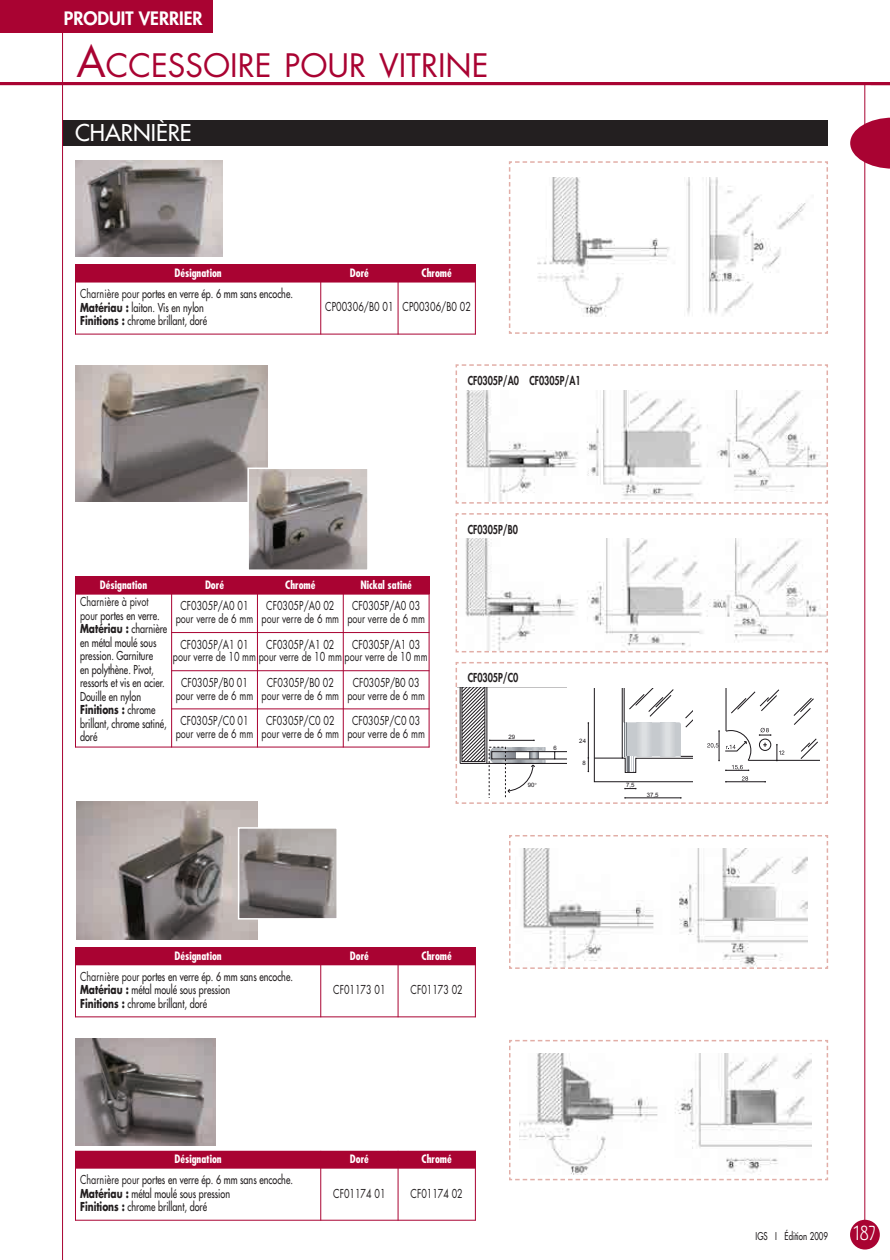
<style>
.page{position:relative;width:890px;height:1260px;background:#fff}
.page>*{position:absolute;margin:0;border:0;box-sizing:border-box;transform-origin:0 0}
.t1{font:31.5px "Futura";color:#a90332}
.t2{font:22.5px "Futura";color:#fff}
.t3{font:800 18px "Futura";color:#fff}
.t4{font:condensed 18px "Kolo LP";color:#fff;scale:.9 1}
.t5{font:12px/13.5px "Futura";color:#231f20;scale:.75 1}
.t6{font:12px/12.8px "Futura";color:#231f20;text-align:center;scale:.75 1}
.t7{font:800 12px "Futura";color:#231f20;scale:.75 1}
.t8{font:700 condensed 11.25px "Futura";color:#fff}
.t9{font:10.5px "Futura";color:#231f20;scale:.75 1}
.t10{font:6px "Arial";color:#1b171b}
.s1{font-size:42px}
.s2{font-style:inherit}
.s3{font-weight:700}
</style>
<div class="page">
<div style="left:62px;top:120px;width:766px;height:26px;background:#231f20"></div>
<img style="left:75px;top:160px;width:147px;height:97px">
<div style="left:75px;top:265px;width:246px;height:17px;background:#a90332"></div>
<div style="left:321px;top:265px;width:77px;height:17px;background:#a90332"></div>
<div style="left:398px;top:265px;width:78px;height:17px;background:#a90332"></div>
<hr style="left:75px;top:265px;width:1px;height:69px;background:#a90332">
<hr style="left:320px;top:265px;width:1px;height:69px;background:#a90332">
<hr style="left:398px;top:265px;width:1px;height:69px;background:#a90332">
<hr style="left:475px;top:265px;width:1px;height:69px;background:#a90332">
<hr style="left:75px;top:282px;width:401px;height:1px;background:#a90332">
<hr style="left:75px;top:334px;width:401px;height:1px;background:#a90332">
<svg style="left:508px;top:161px;width:320px;height:173px"></svg>
<img style="left:75px;top:366px;width:193px;height:135px">
<img style="left:250px;top:471px;width:116px;height:97px">
<div style="left:247px;top:468px;width:122px;height:103px;border:2px solid #fff"></div>
<div style="left:75px;top:577px;width:97px;height:17px;background:#a90332"></div>
<div style="left:172px;top:577px;width:85px;height:17px;background:#a90332"></div>
<div style="left:257px;top:577px;width:86px;height:17px;background:#a90332"></div>
<div style="left:343px;top:577px;width:86px;height:17px;background:#a90332"></div>
<hr style="left:75px;top:577px;width:1px;height:170px;background:#a90332">
<hr style="left:171px;top:577px;width:1px;height:170px;background:#a90332">
<hr style="left:257px;top:577px;width:1px;height:170px;background:#a90332">
<hr style="left:343px;top:577px;width:1px;height:170px;background:#a90332">
<hr style="left:429px;top:577px;width:1px;height:170px;background:#a90332">
<hr style="left:75px;top:594px;width:354px;height:1px;background:#a90332">
<hr style="left:171px;top:632px;width:258px;height:1px;background:#a90332">
<hr style="left:171px;top:670px;width:258px;height:1px;background:#a90332">
<hr style="left:171px;top:708px;width:258px;height:1px;background:#a90332">
<hr style="left:75px;top:747px;width:354px;height:1px;background:#a90332">
<svg style="left:455px;top:364px;width:373px;height:140px"></svg>
<svg style="left:455px;top:513px;width:373px;height:140px"></svg>
<img style="left:76px;top:801px;width:181px;height:139px">
<img style="left:241px;top:830px;width:94px;height:87px">
<div style="left:238px;top:827px;width:100px;height:93px;border:2px solid #fff"></div>
<div style="left:75px;top:947px;width:246px;height:18px;background:#a90332"></div>
<div style="left:321px;top:947px;width:77px;height:18px;background:#a90332"></div>
<div style="left:398px;top:947px;width:78px;height:18px;background:#a90332"></div>
<hr style="left:75px;top:947px;width:1px;height:70px;background:#a90332">
<hr style="left:320px;top:947px;width:1px;height:70px;background:#a90332">
<hr style="left:398px;top:947px;width:1px;height:70px;background:#a90332">
<hr style="left:475px;top:947px;width:1px;height:70px;background:#a90332">
<hr style="left:75px;top:1016px;width:401px;height:1px;background:#a90332">
<svg style="left:509px;top:835px;width:320px;height:134px"></svg>
<img style="left:75px;top:1039px;width:140px;height:106px">
<div style="left:75px;top:1151px;width:246px;height:17px;background:#a90332"></div>
<div style="left:321px;top:1151px;width:77px;height:17px;background:#a90332"></div>
<div style="left:398px;top:1151px;width:78px;height:17px;background:#a90332"></div>
<hr style="left:75px;top:1151px;width:1px;height:70px;background:#a90332">
<hr style="left:320px;top:1151px;width:1px;height:70px;background:#a90332">
<hr style="left:398px;top:1151px;width:1px;height:70px;background:#a90332">
<hr style="left:475px;top:1151px;width:1px;height:70px;background:#a90332">
<hr style="left:75px;top:1168px;width:401px;height:1px;background:#a90332">
<hr style="left:75px;top:1220px;width:401px;height:1px;background:#a90332">
<svg style="left:509px;top:1040px;width:320px;height:141px"></svg>
<hr style="left:0;top:82px;width:890px;height:3px;background:#a90332">
<div style="left:0;top:0;width:213px;height:33px;background:#a90332"></div>
<hr style="left:864px;top:84px;width:1px;height:1141px;background:#a90332">
<hr style="left:62px;top:30px;width:1px;height:1230px;background:#a90332">
<svg style="left:850px;top:118px;width:40px;height:51px"></svg>
<div style="left:850px;top:1220px;width:29px;height:30px;background:#a90332;border-radius:50%"></div>
<svg style="left:455px;top:662px;width:373px;height:142px"></svg>
<h3 class="t3" style="left:64px;top:7px;width:140px">PRODUIT VERRIER</h3>
<h1 class="t1" style="left:77px;top:46px;width:413px"><span class="s1">A</span>CCESSOIRE POUR VITRINE</h1>
<h2 class="t2" style="left:75px;top:118px;width:118px">CHARNIÈRE</h2>
<p class="t8" style="left:174px;top:266px;width:49px">Désignation</p>
<p class="t8" style="left:350px;top:266px;width:21px">Doré</p>
<p class="t8" style="left:421px;top:266px;width:32px">Chromé</p>
<p class="t5" style="left:80px;top:287px;width:285px"><span class="s2">Charnière pour</span> portes en verre ép. 6 mm sans encoche.<br><span class="s3">Matériau :</span> laiton. Vis en nylon<br><span class="s3">Finitions :</span> chrome brillant, doré</p>
<p class="t6" style="left:325px;top:301px;width:196px">CP00306/B0 01 CP00306/B0 02</p>
<p class="t7" style="left:468px;top:373px;width:152px">CF0305P/A0 CF0305P/A1</p>
<p class="t8" style="left:100px;top:578px;width:49px">Désignation</p>
<p class="t8" style="left:205px;top:578px;width:21px">Doré</p>
<p class="t8" style="left:285px;top:578px;width:32px">Chromé</p>
<p class="t8" style="left:360px;top:578px;width:53px">Nickal satiné</p>
<p class="t5" style="left:80px;top:595px;width:118px"><span class="s2">Charnière à pivot pour</span> portes en verre.<br><span class="s3">Matériau :</span> charnière en métal moulé sous pression. Garniture<br>en polythène. Pivot, ressorts et vis en acier.<br>Douille en nylon<br><span class="s3">Finitions :</span> chrome brillant, chrome satiné, doré</p>
<p class="t6" style="left:176px;top:600px;width:105px">CF0305P/A0 01 pour verre de 6 mm</p>
<p class="t6" style="left:261px;top:600px;width:105px">CF0305P/A0 02 pour verre de 6 mm</p>
<p class="t6" style="left:347px;top:600px;width:105px">CF0305P/A0 03 pour verre de 6 mm</p>
<p class="t6" style="left:173px;top:638px;width:341px;text-align:left;text-indent:7px">CF0305P/A1 01<br>pour verre de 10 mm pour verre de 10 mm pour verre de 10 mm</p>
<p class="t6" style="left:266px;top:638px;width:92px">CF0305P/A1 02</p>
<p class="t6" style="left:352px;top:638px;width:92px">CF0305P/A1 03</p>
<p class="t6" style="left:176px;top:676px;width:105px">CF0305P/B0 01 pour verre de 6 mm</p>
<p class="t6" style="left:261px;top:676px;width:105px">CF0305P/B0 02 pour verre de 6 mm</p>
<p class="t6" style="left:347px;top:676px;width:105px">CF0305P/B0 03 pour verre de 6 mm</p>
<p class="t6" style="left:176px;top:714px;width:105px">CF0305P/C0 01 pour verre de 6 mm</p>
<p class="t6" style="left:261px;top:714px;width:105px">CF0305P/C0 02 pour verre de 6 mm</p>
<p class="t6" style="left:347px;top:714px;width:105px">CF0305P/C0 03 pour verre de 6 mm</p>
<p class="t7" style="left:468px;top:522px;width:68px">CF0305P/B0</p>
<p class="t7" style="left:468px;top:670px;width:69px">CF0305P/C0</p>
<p class="t10" style="left:508px;top:733px;width:8px">29</p>
<p class="t10" style="left:553px;top:743px;width:5px">6</p>
<p class="t10" style="left:579px;top:737px;width:8px">24</p>
<p class="t10" style="left:582px;top:759px;width:5px">8</p>
<p class="t10" style="left:527px;top:781px;width:8px">90</p>
<p class="t10" style="left:626px;top:781px;width:10px">7,5</p>
<p class="t10" style="left:647px;top:791px;width:13px">37,5</p>
<p class="t8" style="left:174px;top:948px;width:49px">Désignation</p>
<p class="t8" style="left:350px;top:948px;width:21px">Doré</p>
<p class="t8" style="left:421px;top:948px;width:32px">Chromé</p>
<p class="t5" style="left:80px;top:970px;width:285px"><span class="s2">Charnière pour</span> portes en verre ép. 6 mm sans encoche.<br><span class="s3">Matériau :</span> métal moulé sous pression<br><span class="s3">Finitions :</span> chrome brillant, doré</p>
<p class="t6" style="left:333px;top:984px;width:71px">CF01173 01</p>
<p class="t6" style="left:410px;top:984px;width:71px">CF01173 02</p>
<p class="t8" style="left:174px;top:1152px;width:49px">Désignation</p>
<p class="t8" style="left:350px;top:1152px;width:21px">Doré</p>
<p class="t8" style="left:421px;top:1152px;width:32px">Chromé</p>
<p class="t5" style="left:80px;top:1173px;width:285px"><span class="s2">Charnière pour</span> portes en verre ép. 6 mm sans encoche.<br><span class="s3">Matériau :</span> métal moulé sous pression<br><span class="s3">Finitions :</span> chrome brillant, doré</p>
<p class="t6" style="left:333px;top:1187px;width:71px">CF01174 01</p>
<p class="t6" style="left:410px;top:1187px;width:71px">CF01174 02</p>
<p class="t9" style="left:755px;top:1230px;width:98px">IGS I Édition 2009</p>
<h3 class="t4" style="left:854px;top:1224px;width:25px">187</h3>
</div>
